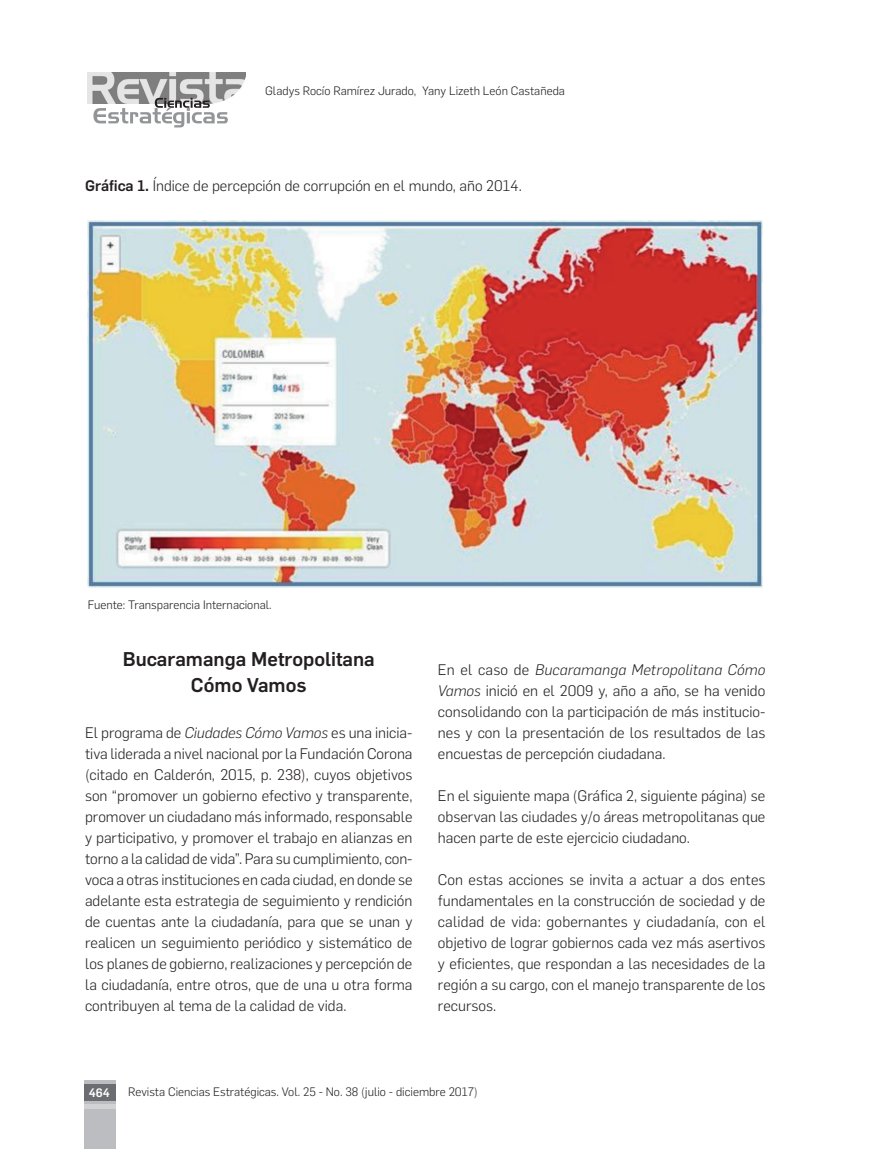
<style>
.page{position:relative;width:893px;height:1149px;background:#fff}
.page>*{position:absolute;margin:0;border:0;box-sizing:border-box;transform-origin:0 0}
.subtitulo_2{font:500 19.5px/25.5px "Flama";color:#231f20;text-align:center}
.corrido{font:300 15px/21px "Flama";color:#231f20;text-align:justify}
.fuente_gráficas{font:300 12px "Flama";color:#231f20}
.t1{font:500 12px "Flama";color:#fff}
.s1{font-weight:500}
.s2{font-style:italic}
</style>
<div class="page">
<div style="left:84px;top:1079px;width:31px;height:69px;background:#bcbdc0"></div>
<img style="left:88px;top:72px;width:157px;height:31px">
<svg style="left:93px;top:98px;width:135px;height:29px"></svg>
<svg style="left:84px;top:1104px;width:31px;height:3px"></svg>
<div style="left:84px;top:1083px;width:31px;height:16px;background:#6c6d70"></div>
<img style="left:88px;top:220px;width:675px;height:367px">
<p class="fuente_gráficas" style="left:265px;top:82px;width:301px">Gladys Rocío Ramírez Jurado, Yany Lizeth León Castañeda</p>
<p class="corrido" style="left:85px;top:174px;width:438px"><span class="s1">Gráfica 1.</span> Índice de percepción de corrupción en el mundo, año 2014.</p>
<p class="fuente_gráficas" style="left:88px;top:596px;width:185px">Fuente: Transparencia Internacional.</p>
<p class="subtitulo_2" style="left:123px;top:644px;width:253px">Bucaramanga Metropolitana<br>Cómo Vamos</p>
<p class="corrido" style="left:85px;top:720px;width:329px">El programa de <span class="s2">Ciudades Cómo Vamos</span> es una inicia&shy;tiva liderada a nivel nacional por la Fundación Corona (citado en Calderón, 2015, p. 238), cuyos objetivos son “promover un gobierno efectivo y transparente, promover un ciudadano más informado, responsable y participativo, y promover el trabajo en alianzas en torno a la calidad de vida”. Para su cumplimiento, con&shy;voca a otras instituciones en cada ciudad, en donde se adelante esta estrategia de seguimiento y rendición de cuentas ante la ciudadanía, para que se unan y realicen un seguimiento periódico y sistemático de los planes de gobierno, realizaciones y percepción de la ciudadanía, entre otros, que de una u otra forma contribuyen al tema de la calidad de vida.</p>
<p class="corrido" style="left:438px;top:657px;width:329px">En el caso de <span class="s2">Bucaramanga Metropolitana Cómo Vamos</span> inició en el 2009 y, año a año, se ha venido consolidando con la participación de más institucio&shy;nes y con la presentación de los resultados de las encuestas de percepción ciudadana.</p>
<p class="corrido" style="left:438px;top:783px;width:329px">En el siguiente mapa (Gráfica 2, siguiente página) se observan las ciudades y/o áreas metropolitanas que hacen parte de este ejercicio ciudadano.</p>
<p class="corrido" style="left:438px;top:867px;width:329px">Con estas acciones se invita a actuar a dos entes fundamentales en la construcción de sociedad y de calidad de vida: gobernantes y ciudadanía, con el objetivo de lograr gobiernos cada vez más asertivos y eficientes, que respondan a las necesidades de la región a su cargo, con el manejo transparente de los recursos.</p>
<p class="t1" style="left:89px;top:1084px;width:23px">464</p>
<p class="fuente_gráficas" style="left:128px;top:1082px;width:351px">Revista Ciencias Estratégicas. Vol. 25 - No. 38 (julio - diciembre 2017)</p>
</div>
